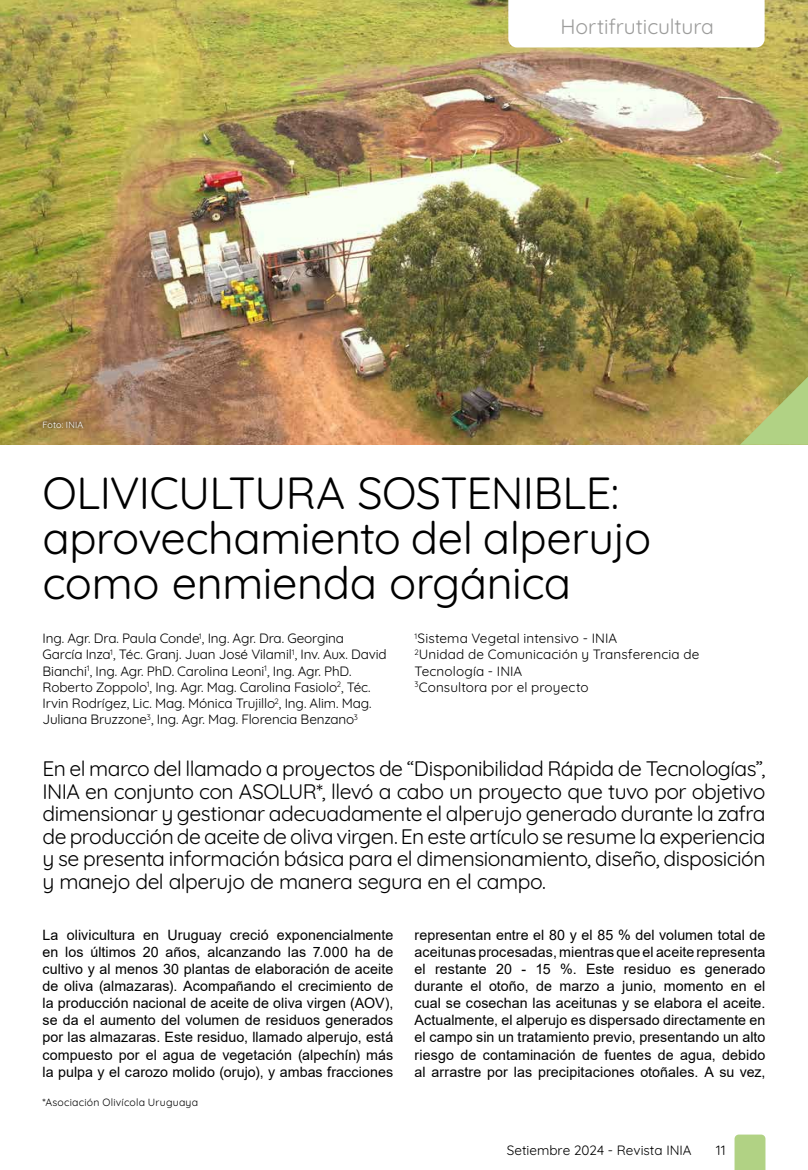
<style>
.page{position:relative;width:808px;height:1170px;background:#fff}
.page>*{position:absolute;margin:0;border:0;box-sizing:border-box;transform-origin:0 0}
.t1{font:300 45px/45px "Quicksand";letter-spacing:-.01em;color:#000}
.t2{font:300 21px/22.5px "Quicksand";letter-spacing:-.025em;color:#000;text-align:justify}
.t3{font:300 21px "Quicksand";letter-spacing:-.005em;color:#9d9d9c}
.t4{font:14.25px/17.1px "Arial";letter-spacing:.005em;color:#000;text-align:justify}
.t5{font:300 13.5px/16.2px "Quicksand";letter-spacing:-.01em;color:#000}
.t6{font:300 13.5px/16.2px "Quicksand";letter-spacing:.01em;color:#000}
.t7{font:300 10.5px "Quicksand";letter-spacing:.02em;color:#000}
.t8{font:300 9px "Quicksand";letter-spacing:.01em;color:#fff}
</style>
<div class="page">
<svg style="left:734px;top:1134px;width:31px;height:35px"></svg>
<img style="left:0;top:0;width:808px;height:445px">
<svg style="left:740px;top:376px;width:68px;height:69px"></svg>
<svg style="left:39px;top:417px;width:48px;height:15px"></svg>
<svg style="left:508px;top:0;width:257px;height:47px"></svg>
<p class="t8" style="left:43px;top:417px;width:42px">Foto: INIA</p>
<h2 class="t3" style="left:560px;top:10px;width:155px">Hortifruticultura</h2>
<h1 class="t1" style="left:43px;top:466px;width:610px">OLIVICULTURA SOSTENIBLE: aprovechamiento del alperujo como enmienda orgánica</h1>
<p class="t5" style="left:43px;top:629px;width:346px">Ing. Agr. Dra. Paula Conde<sup>1</sup>, Ing. Agr. Dra. Georgina García Inza<sup>1</sup>, Téc. Granj. Juan José Vilamil<sup>1</sup>, Inv. Aux. David Bianchi<sup>1</sup>, Ing. Agr. PhD. Carolina Leoni<sup>1</sup>, Ing. Agr. PhD.<br>Roberto Zoppolo<sup>1</sup>, Ing. Agr. Mag. Carolina Fasiolo<sup>2</sup>, Téc.<br>Irvin Rodrígez, Lic. Mag. Mónica Trujillo<sup>2</sup>, Ing. Alim. Mag.<br>Juliana Bruzzone<sup>3</sup>, Ing. Agr. Mag. Florencia Benzano<sup>3</sup></p>
<p class="t6" style="left:415px;top:629px;width:286px"><sup>1</sup>Sistema Vegetal intensivo - INIA<br><sup>2</sup>Unidad de Comunicación y Transferencia de<br>Tecnología - INIA<br><sup>3</sup>Consultora por el proyecto</p>
<p class="t2" style="left:43px;top:755px;width:724px">En el marco del llamado a proyectos de “Disponibilidad Rápida de Tecnologías”, INIA en conjunto con ASOLUR*, llevó a cabo un proyecto que tuvo por objetivo dimensionar y gestionar adecuadamente el alperujo generado durante la zafra de producción de aceite de oliva virgen. En este artículo se resume la experiencia y se presenta información básica para el dimensionamiento, diseño, disposición y manejo del alperujo de manera segura en el campo.</p>
<p class="t4" style="left:43px;top:926px;width:352px">La olivicultura en Uruguay creció exponencialmente en los últimos 20 años, alcanzando las 7.000 ha de cultivo y al menos 30 plantas de elaboración de aceite de oliva (almazaras). Acompañando el crecimiento de la producción nacional de aceite de oliva virgen (AOV), se da el aumento del volumen de residuos generados por las almazaras. Este residuo, llamado alperujo, está compuesto por el agua de vegetación (alpechín) más la pulpa y el carozo molido (orujo), y ambas fracciones</p>
<p class="t7" style="left:43px;top:1094px;width:157px">*Asociación Olivícola Uruguaya</p>
<p class="t4" style="left:415px;top:926px;width:352px">representan entre el 80 y el 85 % del volumen total de aceitunas procesadas, mientras que el aceite representa el restante 20 - 15 %. Este residuo es generado durante el otoño, de marzo a junio, momento en el cual se cosechan las aceitunas y se elabora el aceite.<br>Actualmente, el alperujo es dispersado directamente en el campo sin un tratamiento previo, presentando un alto riesgo de contaminación de fuentes de agua, debido al arrastre por las precipitaciones otoñales. A su vez,</p>
<p class="t5" style="left:507px;top:1140px;width:186px">Setiembre 2024 - Revista INIA</p>
<p class="t5" style="left:716px;top:1140px;width:11px">11</p>
</div>
